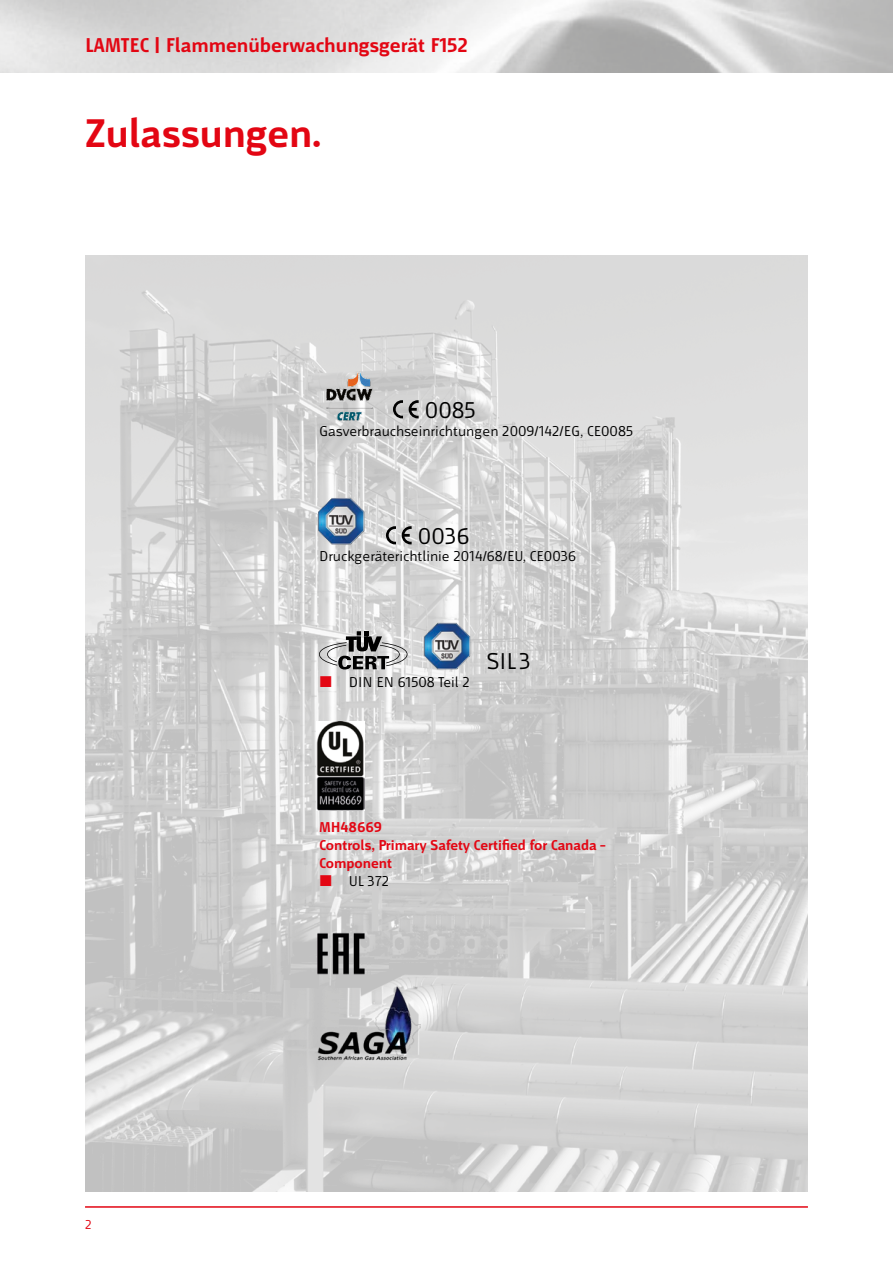
<style>
.page{position:relative;width:893px;height:1263px;background:#fff}
.page>*{position:absolute;margin:0;border:0;box-sizing:border-box;transform-origin:0 0}
.t1{font:700 42px "Mr Jones";color:#e30613}
.t2{font:24px "Mr Jones";color:#000}
.t3{font:700 21px "Mr Jones";color:#e30613}
.t4{font:15px "Mr Jones";color:#000}
.t5{font:700 15px/18px "Mr Jones";color:#e30613}
.t6{font:13.5px "Mr Jones";color:#e30613}
</style>
<div class="page">
<hr style="left:85px;top:1206px;width:723px;height:2px;background:#e30613">
<img style="left:85px;top:255px;width:723px;height:936px">
<img style="left:319px;top:362px;width:60px;height:68px">
<svg style="left:393px;top:400px;width:10px;height:18px"></svg>
<svg style="left:409px;top:400px;width:10px;height:18px"></svg>
<img style="left:318px;top:498px;width:47px;height:47px">
<svg style="left:386px;top:526px;width:10px;height:18px"></svg>
<svg style="left:402px;top:526px;width:10px;height:18px"></svg>
<img style="left:424px;top:623px;width:46px;height:46px">
<svg style="left:319px;top:631px;width:88px;height:38px"></svg>
<img style="left:317px;top:932px;width:50px;height:44px">
<img style="left:318px;top:984px;width:103px;height:77px">
<img style="left:317px;top:721px;width:48px;height:89px">
<svg style="left:320px;top:676px;width:11px;height:11px"></svg>
<svg style="left:320px;top:874px;width:11px;height:11px"></svg>
<h3 class="t3" style="left:85px;top:33px;width:384px">LAMTEC | Flammenüberwachungsgerät F152</h3>
<h1 class="t1" style="left:85px;top:111px;width:237px">Zulassungen.</h1>
<h2 class="t2" style="left:425px;top:397px;width:52px">0085</h2>
<p class="t4" style="left:319px;top:423px;width:316px">Gasverbrauchseinrichtungen 2009/142/EG, CE0085</p>
<h2 class="t2" style="left:418px;top:523px;width:53px">0036</h2>
<p class="t4" style="left:319px;top:548px;width:259px">Druckgeräterichtlinie 2014/68/EU, CE0036</p>
<p class="t4" style="left:349px;top:674px;width:123px">DIN EN 61508 Teil 2</p>
<h2 class="t2" style="left:486px;top:648px;width:46px">SIL 3</h2>
<p class="t6" style="left:85px;top:1217px;width:8px">2</p>
<p class="t5" style="left:319px;top:818px;width:288px">MH48669<br>Controls, Primary Safety Certified for Canada –<br>Component</p>
<p class="t4" style="left:349px;top:872px;width:42px">UL 372</p>
</div>
